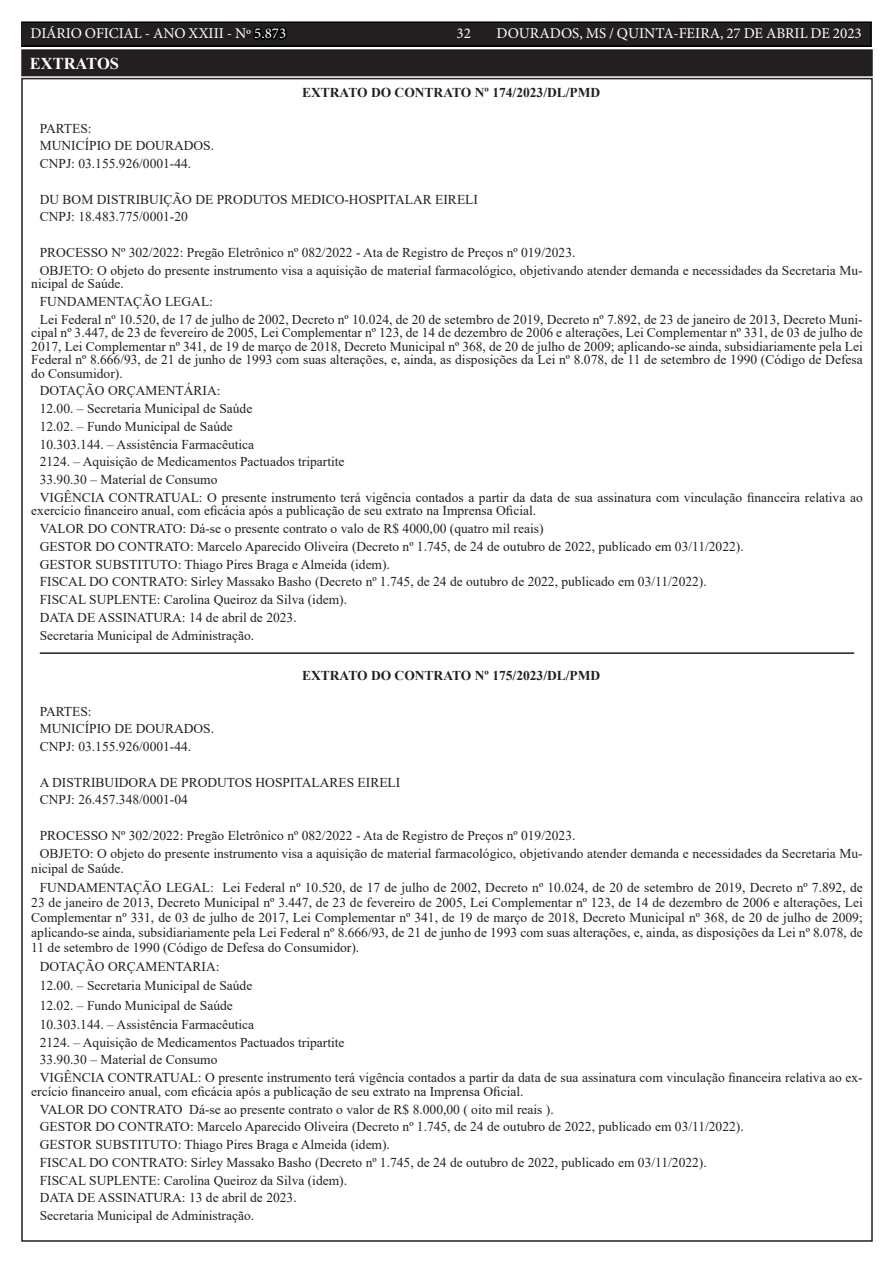
<style>
.page{position:relative;width:893px;height:1263px;background:#fff}
.page>*{position:absolute;margin:0;border:0;box-sizing:border-box;transform-origin:0 0}
.t1{font:700 16.5px "Times New Roman";color:#fff}
.t2{font:15px "Minion Pro";color:#fff}
.t3{font:13.5px/17.7px "Times New Roman";color:#231f20}
.t4{font:700 13.5px "Times New Roman";color:#231f20}
.s1{color:#000}
</style>
<div class="page">
<div style="left:21px;top:22px;width:850px;height:24px;background:#231f20"></div>
<div style="left:21px;top:21px;width:851px;height:26px;border:2px solid #000"></div>
<hr style="left:40px;top:652px;width:814px;height:2px;background:#231f20">
<div style="left:23px;top:51px;width:848px;height:23px;background:#231f20"></div>
<div style="left:21px;top:49px;width:852px;height:27px;border:4px solid #231f20"></div>
<p class="t2" style="left:31px;top:24px;width:257px">DIÁRIO OFICIAL - ANO XXIII - Nº <span class="s1">5.873</span></p>
<p class="t2" style="left:456px;top:24px;width:16px">32</p>
<p class="t2" style="left:496px;top:24px;width:367px">DOURADOS, MS / QUINTA-FEIRA, 27 DE ABRIL DE 2023</p>
<p class="t1" style="left:30px;top:52px;width:91px">EXTRATOS</p>
<p class="t4" style="left:302px;top:83px;width:300px">EXTRATO DO CONTRATO Nº 174/2023/DL/PMD</p>
<p class="t3" style="left:40px;top:119px;width:176px">PARTES:<br>MUNICÍPIO DE DOURADOS.<br>CNPJ: 03.155.926/0001-44.</p>
<p class="t3" style="left:40px;top:190px;width:440px">DU BOM DISTRIBUIÇÃO DE PRODUTOS MEDICO-HOSPITALAR EIRELI<br>CNPJ: 18.483.775/0001-20</p>
<p class="t3" style="left:40px;top:243px;width:824px">PROCESSO Nº 302/2022: Pregão Eletrônico nº 082/2022 - Ata de Registro de Preços nº 019/2023.<br>OBJETO: O objeto do presente instrumento visa a aquisição de material farmacológico, objetivando atender demanda e necessidades da Secretaria Mu-</p>
<p class="t3" style="left:40px;top:274px;width:824px;text-indent:-9px">nicipal de Saúde.<br>FUNDAMENTAÇÃO LEGAL:<br>Lei Federal nº 10.520, de 17 de julho de 2002, Decreto nº 10.024, de 20 de setembro de 2019, Decreto nº 7.892, de 23 de janeiro de 2013, Decreto Muni-</p>
<p class="t3" style="left:31px;top:325px;width:833px;line-height:13.5px;text-align:justify">cipal nº 3.447, de 23 de fevereiro de 2005, Lei Complementar nº 123, de 14 de dezembro de 2006 e alterações, Lei Complementar nº 331, de 03 de julho de 2017, Lei Complementar nº 341, de 19 de março de 2018, Decreto Municipal nº 368, de 20 de julho de 2009; aplicando-se ainda, subsidiariamente pela Lei Federal nº 8.666/93, de 21 de junho de 1993 com suas alterações, e, ainda, as disposições da Lei nº 8.078, de 11 de setembro de 1990 (Código de Defesa do Consumidor).</p>
<p class="t3" style="left:40px;top:381px;width:824px">DOTAÇÃO ORÇAMENTÁRIA:<br>12.00. – Secretaria Municipal de Saúde<br>12.02. – Fundo Municipal de Saúde<br>10.303.144. – Assistência Farmacêutica<br>2124. – Aquisição de Medicamentos Pactuados tripartite<br>33.90.30 – Material de Consumo<br>VIGÊNCIA CONTRATUAL: O presente instrumento terá vigência contados a partir da data de sua assinatura com vinculação financeira relativa ao</p>
<p class="t3" style="left:40px;top:501px;width:705px;text-indent:-9px">exercício financeiro anual, com eficácia após a publicação de seu extrato na Imprensa Oficial.<br>VALOR DO CONTRATO: Dá-se o presente contrato o valo de R$ 4000,00 (quatro mil reais)<br>GESTOR DO CONTRATO: Marcelo Aparecido Oliveira (Decreto nº 1.745, de 24 de outubro de 2022, publicado em 03/11/2022).<br>GESTOR SUBSTITUTO: Thiago Pires Braga e Almeida (idem).<br>FISCAL DO CONTRATO: Sirley Massako Basho (Decreto nº 1.745, de 24 de outubro de 2022, publicado em 03/11/2022).<br>FISCAL SUPLENTE: Carolina Queiroz da Silva (idem).<br>DATA DE ASSINATURA: 14 de abril de 2023.<br>Secretaria Municipal de Administração.</p>
<p class="t4" style="left:302px;top:666px;width:300px">EXTRATO DO CONTRATO Nº 175/2023/DL/PMD</p>
<p class="t3" style="left:40px;top:702px;width:176px">PARTES:<br>MUNICÍPIO DE DOURADOS.<br>CNPJ: 03.155.926/0001-44.</p>
<p class="t3" style="left:40px;top:773px;width:362px">A DISTRIBUIDORA DE PRODUTOS HOSPITALARES EIRELI<br>CNPJ: 26.457.348/0001-04</p>
<p class="t3" style="left:40px;top:826px;width:824px">PROCESSO Nº 302/2022: Pregão Eletrônico nº 082/2022 - Ata de Registro de Preços nº 019/2023.<br>OBJETO: O objeto do presente instrumento visa a aquisição de material farmacológico, objetivando atender demanda e necessidades da Secretaria Mu-</p>
<p class="t3" style="left:40px;top:858px;width:824px;line-height:19.2px;text-indent:-9px">nicipal de Saúde.<br>FUNDAMENTAÇÃO LEGAL: Lei Federal nº 10.520, de 17 de julho de 2002, Decreto nº 10.024, de 20 de setembro de 2019, Decreto nº 7.892, de</p>
<p class="t3" style="left:31px;top:894px;width:833px;line-height:15px;text-align:justify">23 de janeiro de 2013, Decreto Municipal nº 3.447, de 23 de fevereiro de 2005, Lei Complementar nº 123, de 14 de dezembro de 2006 e alterações, Lei Complementar nº 331, de 03 de julho de 2017, Lei Complementar nº 341, de 19 de março de 2018, Decreto Municipal nº 368, de 20 de julho de 2009; aplicando-se ainda, subsidiariamente pela Lei Federal nº 8.666/93, de 21 de junho de 1993 com suas alterações, e, ainda, as disposições da Lei nº 8.078, de 11 de setembro de 1990 (Código de Defesa do Consumidor).</p>
<p class="t3" style="left:40px;top:957px;width:216px;line-height:19.2px">DOTAÇÃO ORÇAMENTARIA:<br>12.00. – Secretaria Municipal de Saúde 12.02. – Fundo Municipal de Saúde 10.303.144. – Assistência Farmacêutica</p>
<p class="t3" style="left:40px;top:1033px;width:824px">2124. – Aquisição de Medicamentos Pactuados tripartite<br>33.90.30 – Material de Consumo<br>VIGÊNCIA CONTRATUAL: O presente instrumento terá vigência contados a partir da data de sua assinatura com vinculação financeira relativa ao ex-</p>
<p class="t3" style="left:40px;top:1082px;width:705px;text-indent:-9px">ercício financeiro anual, com eficácia após a publicação de seu extrato na Imprensa Oficial.<br>VALOR DO CONTRATO Dá-se ao presente contrato o valor de R$ 8.000,00 ( oito mil reais ).<br>GESTOR DO CONTRATO: Marcelo Aparecido Oliveira (Decreto nº 1.745, de 24 de outubro de 2022, publicado em 03/11/2022).<br>GESTOR SUBSTITUTO: Thiago Pires Braga e Almeida (idem).<br>FISCAL DO CONTRATO: Sirley Massako Basho (Decreto nº 1.745, de 24 de outubro de 2022, publicado em 03/11/2022).<br>FISCAL SUPLENTE: Carolina Queiroz da Silva (idem).<br>DATA DE ASSINATURA: 13 de abril de 2023.<br>Secretaria Municipal de Administração.</p>
</div>
